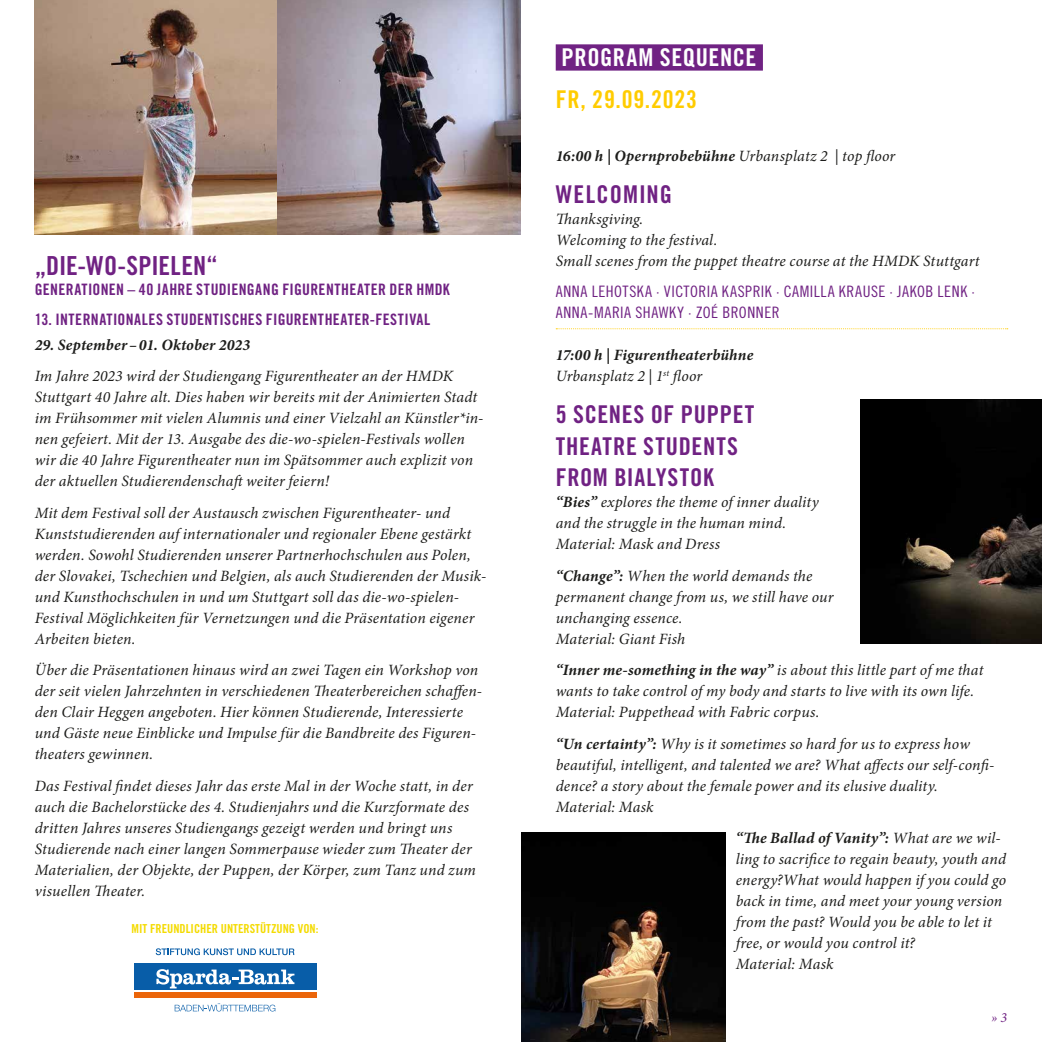
<style>
.page{position:relative;width:1042px;height:1042px;background:#fff}
.page>*{position:absolute;margin:0;border:0;box-sizing:border-box;transform-origin:0 0}
.t1{font:26.25px "Trade Gothic Bold Cond Twenty";letter-spacing:.01em;color:#702283}
.t2{font:24.5px/31.5px "Trade Gothic Bold Cond Twenty";letter-spacing:.035em;color:#702283}
.t3{font:24.5px "Trade Gothic Bold Cond Twenty";letter-spacing:.025em;color:#fff}
.t4{font:24.5px "Trade Gothic Bold Cond Twenty";letter-spacing:.03em;color:#fc0}
.t5{font:italic 15.75px/21px "Minion Pro";letter-spacing:.01em;color:#1d1d1b}
.t6{font:italic 700 15.75px/21px "Minion Pro";letter-spacing:.01em;color:#1d1d1b}
.t7{font:15.75px "Trade Gothic Bold Cond Twenty";letter-spacing:.025em;color:#702283}
.t8{font:15.75px/21px "Trade Gothic Cond Eighteen";letter-spacing:.035em;color:#702283}
.t9{font:italic 14px "Minion Pro";color:#702283}
.t10{font:12.42px "Trade Gothic LT Pro Bd Cn 20";color:#f4db02}
.s1{font-weight:400}
.s2{font-weight:700}
</style>
<div class="page">
<div style="left:556px;top:44px;width:207px;height:27px;background:#702283"></div>
<svg style="left:556px;top:328px;width:452px;height:1px"></svg>
<svg style="left:134px;top:963px;width:183px;height:35px"></svg>
<svg style="left:175px;top:1003px;width:100px;height:8px"></svg>
<svg style="left:156px;top:948px;width:138px;height:7px"></svg>
<div style="left:134px;top:963px;width:182px;height:27px;background:#085da8"></div>
<div style="left:134px;top:992px;width:182px;height:5px;background:#eb650a"></div>
<svg style="left:156px;top:969px;width:138px;height:19px"></svg>
<img style="left:35px;top:0;width:486px;height:234px">
<img style="left:860px;top:399px;width:182px;height:245px">
<img style="left:521px;top:833px;width:205px;height:209px">
<h1 class="t1" style="left:35px;top:250px;width:185px">„DIE-WO-SPIELEN“</h1>
<p class="t7" style="left:35px;top:280px;width:416px">GENERATIONEN – 40 JAHRE STUDIENGANG FIGURENTHEATER DER HMDK</p>
<p class="t7" style="left:35px;top:310px;width:397px">13. INTERNATIONALES STUDENTISCHES FIGURENTHEATER-FESTIVAL</p>
<p class="t6" style="left:35px;top:334px;width:217px">29. September –01. Oktober 2023</p>
<p class="t5" style="left:35px;top:366px;width:450px">Im Jahre 2023 wird der Studiengang Figurentheater an der HMDK Stuttgart 40 Jahre alt. Dies haben wir bereits mit der Animierten Stadt im Frühsommer mit vielen Alumnis und einer Vielzahl an Künstler*in&shy;nen gefeiert. Mit der 13. Ausgabe des die-wo-spielen-Festivals wollen wir die 40 Jahre Figurentheater nun im Spätsommer auch explizit von der aktuellen Studierendenschaft weiter feiern!</p>
<p class="t5" style="left:35px;top:502px;width:453px">Mit dem Festival soll der Austausch zwischen Figurentheater- und Kunststudierenden auf internationaler und regionaler Ebene gestärkt werden. Sowohl Studierenden unserer Partnerhochschulen aus Polen, der Slovakei, Tschechien und Belgien, als auch Studierenden der Musik&shy;und Kunsthochschulen in und um Stuttgart soll das die-wo-spielen-Festival Möglichkeiten für Vernetzungen und die Präsentation eigener Arbeiten bieten.</p>
<p class="t5" style="left:35px;top:660px;width:449px">Über die Präsentationen hinaus wird an zwei Tagen ein Workshop von der seit vielen Jahrzehnten in verschiedenen Theaterbereichen schaffen&shy;den Clair Heggen angeboten. Hier können Studierende, Interessierte und Gäste neue Einblicke und Impulse für die Bandbreite des Figuren&shy;theaters gewinnen.</p>
<p class="t5" style="left:35px;top:775px;width:443px">Das Festival findet dieses Jahr das erste Mal in der Woche statt, in der auch die Bachelorstücke des 4. Studienjahrs und die Kurzformate des dritten Jahres unseres Studiengangs gezeigt werden und bringt uns Studierende nach einer langen Sommerpause wieder zum Theater der Materialien, der Objekte, der Puppen, der Körper, zum Tanz und zum visuellen Theater.</p>
<p class="t10" style="left:131px;top:921px;width:189px">MIT FREUNDLICHER UNTERSTÜTZUNG VON:</p>
<h2 class="t3" style="left:562px;top:43px;width:196px">PROGRAM SEQUENCE</h2>
<h2 class="t4" style="left:556px;top:85px;width:143px">FR, 29.09.2023</h2>
<p class="t6" style="left:556px;top:145px;width:341px">16:00 h | Opernprobebühne <span class="s1">Urbansplatz 2 | top floor</span></p>
<h2 class="t2" style="left:556px;top:178px;width:118px">WELCOMING</h2>
<p class="t5" style="left:556px;top:208px;width:425px">Thanksgiving.<br>Welcoming to the festival.<br>Small scenes from the puppet theatre course at the HMDK Stuttgart</p>
<p class="t8" style="left:556px;top:281px;width:421px">ANNA LEHOTSKA · VICTORIA KASPRIK · CAMILLA KRAUSE · JAKOB LENK ·<br>ANNA-MARIA SHAWKY · ZOÉ BRONNER</p>
<p class="t6" style="left:556px;top:344px;width:199px">17:00 h | Figurentheaterbühne<br><span class="s1">Urbansplatz 2 | 1</span><sup>st</sup> <span class="s1">floor</span></p>
<h2 class="t2" style="left:556px;top:399px;width:200px">5 SCENES OF PUPPET<br>THEATRE STUDENTS<br>FROM BIALYSTOK</h2>
<p class="t5" style="left:556px;top:492px;width:264px"><span class="s2">“Bies”</span> explores the theme of inner duality and the struggle in the human mind.<br>Material: Mask and Dress</p>
<p class="t5" style="left:556px;top:565px;width:279px"><span class="s2">“Change”:</span> When the world demands the permanent change from us, we still have our unchanging essence.<br>Material: Giant Fish</p>
<p class="t5" style="left:556px;top:660px;width:429px"><span class="s2">“Inner me-something in the way”</span> is about this little part of me that wants to take control of my body and starts to live with its own life.<br>Material: Puppethead with Fabric corpus.</p>
<p class="t5" style="left:556px;top:733px;width:440px"><span class="s2">“Un certainty”:</span> Why is it sometimes so hard for us to express how beautiful, intelligent, and talented we are? What affects our self-confi&shy;dence? a story about the female power and its elusive duality.<br>Material: Mask</p>
<p class="t5" style="left:736px;top:828px;width:272px"><span class="s2">“The Ballad of Vanity”:</span> What are we wil&shy;ling to sacrifice to regain beauty, youth and energy?What would happen if you could go back in time, and meet your young version from the past? Would you be able to let it free, or would you control it?<br>Material: Mask</p>
<p class="t9" style="left:991px;top:1008px;width:18px">» 3</p>
</div>
